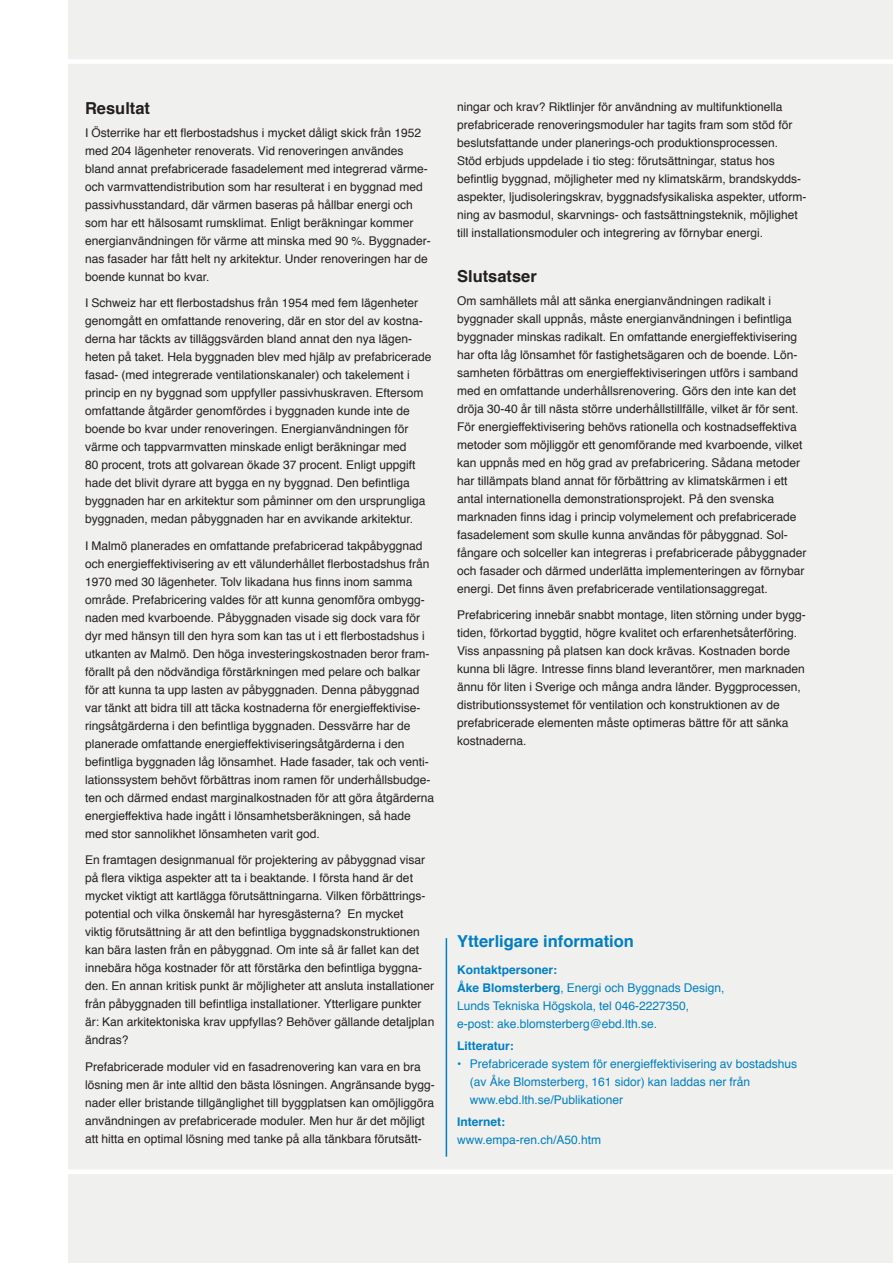
<style>
.page{position:relative;width:893px;height:1263px;background:#fff}
.page>*{position:absolute;margin:0;border:0;box-sizing:border-box;transform-origin:0 0}
.Mellanrubbe{font:700 16.5px "Helvetica";color:#007ec5}
.Mellanrubbe-2{font:700 16.5px "Helvetica";color:#231f20}
.Brödtext{font:12px/18px "Helvetica";color:#231f20}
.Kontakt_o_Litteratur{font:12px/18px "Helvetica";color:#007ec5}
.Kontakt_o_Litteratur-2{font:700 12px "Helvetica";color:#007ec5}
.s1{font-weight:700}
</style>
<div class="page">
<div style="left:68px;top:0;width:825px;height:1263px;background:#f0f1ee"></div>
<div style="left:66px;top:1169px;width:827px;height:5px;background:#fff"></div>
<div style="left:64px;top:59px;width:829px;height:5px;background:#fff"></div>
<hr style="left:446px;top:938px;width:1px;height:219px;background:#007ec5">
<p class="Mellanrubbe-2" style="left:85px;top:95px;width:67px">Resultat</p>
<p class="Brödtext" style="left:85px;top:124px;width:347px">I Österrike har ett flerbostadshus i mycket dåligt skick från 1952 med 204 lägenheter renoverats. Vid renoveringen användes bland annat prefabricerade fasadelement med integrerad värme&shy;och varmvattendistribution som har resulterat i en byggnad med passivhusstandard, där värmen baseras på hållbar energi och som har ett hälsosamt rumsklimat. Enligt beräkningar kommer energianvändningen för värme att minska med 90 %. Byggnader&shy;nas fasader har fått helt ny arkitektur. Under renoveringen har de boende kunnat bo kvar.</p>
<p class="Brödtext" style="left:85px;top:294px;width:348px">I Schweiz har ett flerbostadshus från 1954 med fem lägenheter genomgått en omfattande renovering, där en stor del av kostna&shy;derna har täckts av tilläggsvärden bland annat den nya lägen&shy;heten på taket. Hela byggnaden blev med hjälp av prefabricerade fasad- (med integrerade ventilationskanaler) och takelement i princip en ny byggnad som uppfyller passivhuskraven. Eftersom omfattande åtgärder genomfördes i byggnaden kunde inte de boende bo kvar under renoveringen. Energianvändningen för värme och tappvarmvatten minskade enligt beräkningar med<br>80 procent, trots att golvarean ökade 37 procent. Enligt uppgift hade det blivit dyrare att bygga en ny byggnad. Den befintliga byggnaden har en arkitektur som påminner om den ursprungliga byggnaden, medan påbyggnaden har en avvikande arkitektur.</p>
<p class="Brödtext" style="left:85px;top:537px;width:351px">I Malmö planerades en omfattande prefabricerad takpåbyggnad och energieffektivisering av ett välunderhållet flerbostadshus från 1970 med 30 lägenheter. Tolv likadana hus finns inom samma område. Prefabricering valdes för att kunna genomföra ombygg&shy;naden med kvarboende. Påbyggnaden visade sig dock vara för dyr med hänsyn till den hyra som kan tas ut i ett flerbostadshus i utkanten av Malmö. Den höga investeringskostnaden beror fram&shy;förallt på den nödvändiga förstärkningen med pelare och balkar för att kunna ta upp lasten av påbyggnaden. Denna påbyggnad var tänkt att bidra till att täcka kostnaderna för energieffektivise&shy;ringsåtgärderna i den befintliga byggnaden. Dessvärre har de planerade omfattande energieffektiviseringsåtgärderna i den befintliga byggnaden låg lönsamhet. Hade fasader, tak och venti&shy;lationssystem behövt förbättras inom ramen för underhållsbudge&shy;ten och därmed endast marginalkostnaden för att göra åtgärderna energieffektiva hade ingått i lönsamhetsberäkningen, så hade med stor sannolikhet lönsamheten varit god.</p>
<p class="Brödtext" style="left:85px;top:851px;width:351px">En framtagen designmanual för projektering av påbyggnad visar på flera viktiga aspekter att ta i beaktande. I första hand är det mycket viktigt att kartlägga förutsättningarna. Vilken förbättrings&shy;potential och vilka önskemål har hyresgästerna? En mycket<br>viktig förutsättning är att den befintliga byggnadskonstruktionen kan bära lasten från en påbyggnad. Om inte så är fallet kan det innebära höga kostnader för att förstärka den befintliga byggna&shy;den. En annan kritisk punkt är möjligheter att ansluta installationer från påbyggnaden till befintliga installationer. Ytterligare punkter är: Kan arkitektoniska krav uppfyllas? Behöver gällande detaljplan ändras?</p>
<p class="Brödtext" style="left:85px;top:1058px;width:351px">Prefabricerade moduler vid en fasadrenovering kan vara en bra lösning men är inte alltid den bästa lösningen. Angränsande bygg&shy;nader eller bristande tillgänglighet till byggplatsen kan omöjliggöra användningen av prefabricerade moduler. Men hur är det möjligt att hitta en optimal lösning med tanke på alla tänkbara förutsätt-</p>
<p class="Brödtext" style="left:457px;top:98px;width:351px">ningar och krav? Riktlinjer för användning av multifunktionella prefabricerade renoveringsmoduler har tagits fram som stöd för beslutsfattande under planerings-och produktionsprocessen.<br>Stöd erbjuds uppdelade i tio steg: förutsättningar, status hos befintlig byggnad, möjligheter med ny klimatskärm, brandskydds&shy;aspekter, ljudisoleringskrav, byggnadsfysikaliska aspekter, utform&shy;ning av basmodul, skarvnings- och fastsättningsteknik, möjlighet till installationsmoduler och integrering av förnybar energi.</p>
<p class="Mellanrubbe-2" style="left:457px;top:263px;width:81px">Slutsatser</p>
<p class="Brödtext" style="left:457px;top:292px;width:351px">Om samhällets mål att sänka energianvändningen radikalt i byggnader skall uppnås, måste energianvändningen i befintliga byggnader minskas radikalt. En omfattande energieffektivisering har ofta låg lönsamhet för fastighetsägaren och de boende. Lön&shy;samheten förbättras om energieffektiviseringen utförs i samband med en omfattande underhållsrenovering. Görs den inte kan det dröja 30-40 år till nästa större underhållstillfälle, vilket är för sent.<br>För energieffektivisering behövs rationella och kostnadseffektiva metoder som möjliggör ett genomförande med kvarboende, vilket kan uppnås med en hög grad av prefabricering. Sådana metoder har tillämpats bland annat för förbättring av klimatskärmen i ett antal internationella demonstrationsprojekt. På den svenska marknaden finns idag i princip volymelement och prefabricerade fasadelement som skulle kunna användas för påbyggnad. Sol&shy;fångare och solceller kan integreras i prefabricerade påbyggnader och fasader och därmed underlätta implementeringen av förnybar energi. Det finns även prefabricerade ventilationsaggregat.</p>
<p class="Brödtext" style="left:457px;top:606px;width:350px">Prefabricering innebär snabbt montage, liten störning under bygg&shy;tiden, förkortad byggtid, högre kvalitet och erfarenhetsåterföring.<br>Viss anpassning på platsen kan dock krävas. Kostnaden borde kunna bli lägre. Intresse finns bland leverantörer, men marknaden ännu för liten i Sverige och många andra länder. Byggprocessen, distributionssystemet för ventilation och konstruktionen av de prefabricerade elementen måste optimeras bättre för att sänka kostnaderna.</p>
<p class="Mellanrubbe" style="left:457px;top:928px;width:178px">Ytterligare information</p>
<p class="Kontakt_o_Litteratur-2" style="left:457px;top:960px;width:102px">Kontaktpersoner:</p>
<p class="Kontakt_o_Litteratur" style="left:457px;top:979px;width:269px"><span class="s1">Åke Blomsterberg</span>, Energi och Byggnads Design,<br>Lunds Tekniska Högskola, tel 046-2227350, e-post: ake.blomsterberg@ebd.lth.se.</p>
<p class="Kontakt_o_Litteratur-2" style="left:457px;top:1036px;width:58px">Litteratur:</p>
<p class="Kontakt_o_Litteratur" style="left:470px;top:1055px;width:329px;text-indent:-13px">• Prefabricerade system för energieffektivisering av bostadshus (av Åke Blomsterberg, 161 sidor) kan laddas ner från www.ebd.lth.se/Publikationer</p>
<p class="Kontakt_o_Litteratur-2" style="left:457px;top:1112px;width:49px">Internet:</p>
<p class="Kontakt_o_Litteratur" style="left:457px;top:1131px;width:146px">www.empa-ren.ch/A50.htm</p>
</div>
